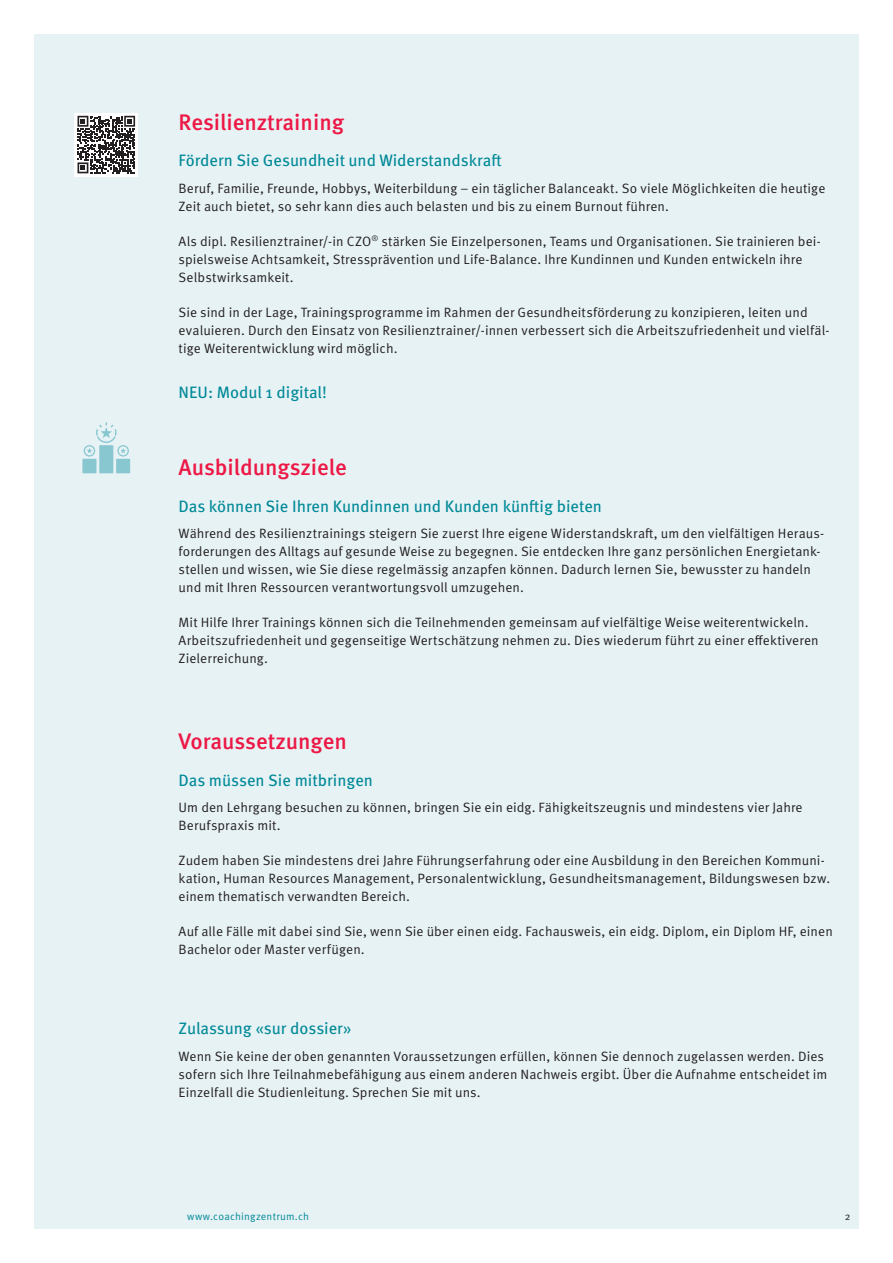
<style>
.page{position:relative;width:893px;height:1263px;background:#fff}
.page>*{position:absolute;margin:0;border:0;box-sizing:border-box;transform-origin:0 0}
.t1{font:500 22.5px "Meta OT";color:#ed1845}
.t2{font:16.5px "Meta OT";color:#008997}
.t3{font:13.5px/18px "Meta OT Norm";letter-spacing:.005em;color:#231f20}
.t4{font:10.5px "Meta OT Norm";letter-spacing:.015em;color:#008997}
.t5{font:10.5px "Meta OT Norm";color:#231f20}
</style>
<div class="page">
<div style="left:34px;top:34px;width:825px;height:1195px;background:#e7f2f5"></div>
<div style="left:99px;top:445px;width:14px;height:28px;background:#89c7d0"></div>
<div style="left:116px;top:459px;width:14px;height:14px;background:#89c7d0"></div>
<div style="left:82px;top:459px;width:14px;height:14px;background:#89c7d0"></div>
<svg style="left:84px;top:422px;width:45px;height:35px"></svg>
<svg style="left:74px;top:113px;width:64px;height:63px"></svg>
<svg style="left:78px;top:116px;width:57px;height:57px;background:#787576"></svg>
<h1 class="t1" style="left:179px;top:108px;width:167px">Resilienztraining</h1>
<p class="t2" style="left:179px;top:150px;width:325px">Fördern Sie Gesundheit und Widerstandskraft</p>
<p class="t3" style="left:179px;top:179px;width:648px">Beruf, Familie, Freunde, Hobbys, Weiterbildung – ein täglicher Balanceakt. So viele Möglichkeiten die heutige<br>Zeit auch bietet, so sehr kann dies auch belasten und bis zu einem Burnout führen.</p>
<p class="t3" style="left:179px;top:232px;width:644px">Als dipl. Resilienztrainer/-in CZO<sup>®</sup> stärken Sie Einzelpersonen, Teams und Organisationen. Sie trainieren bei&shy;spielsweise Achtsamkeit, Stressprävention und Life-Balance. Ihre Kundinnen und Kunden entwickeln ihre<br>Selbstwirksamkeit.</p>
<p class="t3" style="left:179px;top:303px;width:652px">Sie sind in der Lage, Trainingsprogramme im Rahmen der Gesundheitsförderung zu konzipieren, leiten und evaluieren. Durch den Einsatz von Resilienztrainer/-innen verbessert sich die Arbeitszufriedenheit und vielfäl&shy;tige Weiterentwicklung wird möglich.</p>
<p class="t2" style="left:179px;top:382px;width:150px">NEU: Modul 1 digital!</p>
<h1 class="t1" style="left:179px;top:453px;width:170px">Ausbildungsziele</h1>
<p class="t2" style="left:179px;top:496px;width:425px">Das können Sie Ihren Kundinnen und Kunden künftig bieten</p>
<p class="t3" style="left:179px;top:525px;width:647px">Während des Resilienztrainings steigern Sie zuerst Ihre eigene Widerstandskraft, um den vielfältigen Heraus&shy;forderungen des Alltags auf gesunde Weise zu begegnen. Sie entdecken Ihre ganz persönlichen Energietank&shy;stellen und wissen, wie Sie diese regelmässig anzapfen können. Dadurch lernen Sie, bewusster zu handeln und mit Ihren Ressourcen verantwortungsvoll umzugehen.</p>
<p class="t3" style="left:179px;top:614px;width:642px">Mit Hilfe Ihrer Trainings können sich die Teilnehmenden gemeinsam auf vielfältige Weise weiterentwickeln.<br>Arbeitszufriedenheit und gegenseitige Wertschätzung nehmen zu. Dies wiederum führt zu einer effektiveren<br>Zielerreichung.</p>
<h1 class="t1" style="left:179px;top:727px;width:170px">Voraussetzungen</h1>
<p class="t2" style="left:179px;top:770px;width:196px">Das müssen Sie mitbringen</p>
<p class="t3" style="left:179px;top:799px;width:626px">Um den Lehrgang besuchen zu können, bringen Sie ein eidg. Fähigkeitszeugnis und mindestens vier Jahre<br>Berufspraxis mit.</p>
<p class="t3" style="left:179px;top:852px;width:653px">Zudem haben Sie mindestens drei Jahre Führungserfahrung oder eine Ausbildung in den Bereichen Kommuni&shy;kation, Human Resources Management, Personalentwicklung, Gesundheitsmanagement, Bildungswesen bzw. einem thematisch verwandten Bereich.</p>
<p class="t3" style="left:179px;top:923px;width:656px">Auf alle Fälle mit dabei sind Sie, wenn Sie über einen eidg. Fachausweis, ein eidg. Diplom, ein Diplom HF, einen<br>Bachelor oder Master verfügen.</p>
<p class="t2" style="left:179px;top:1019px;width:174px">Zulassung «sur dossier»</p>
<p class="t3" style="left:179px;top:1047px;width:650px">Wenn Sie keine der oben genannten Voraussetzungen erfüllen, können Sie dennoch zugelassen werden. Dies sofern sich Ihre Teilnahmebefähigung aus einem anderen Nachweis ergibt. Über die Aufnahme entscheidet im<br>Einzelfall die Studienleitung. Sprechen Sie mit uns.</p>
<p class="t4" style="left:187px;top:1210px;width:123px">www.coachingzentrum.ch</p>
<p class="t5" style="left:845px;top:1210px;width:7px">2</p>
</div>
